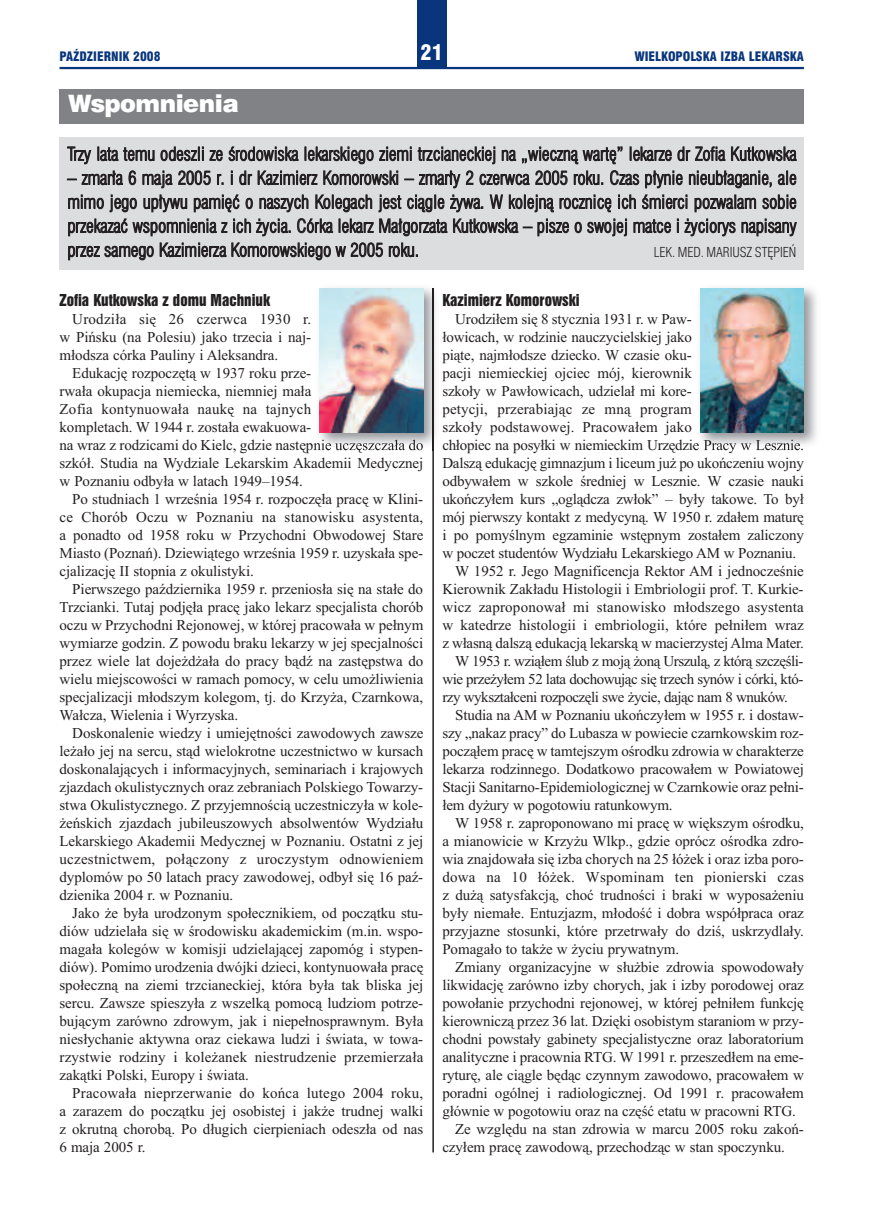
<style>
.page{position:relative;width:872px;height:1212px;background:#fff}
.page>*{position:absolute;margin:0;border:0;box-sizing:border-box;transform-origin:0 0}
.t1{font:24px "Swis 721 Blk EU";letter-spacing:-.02em;color:#fff}
.t2{font:21px "Swis 721 Blk Cn EU";color:#fff}
.t3{font:18px/24px "Swis 721 Lt Cn EU";letter-spacing:-.005em;color:#231f20;text-align:justify}
.t4{font:15px/18px "Times New Roman";letter-spacing:-.005em;color:#231f20;text-align:justify}
.t5{font:15px "Times New Roman";letter-spacing:-.03em;color:#231f20}
.t6{font:15px "Swis 921 EU";color:#231f20}
.t7{font:15px "Times New Roman";letter-spacing:.015em;color:#231f20}
.t8{font:13.5px "Swis 721 Lt Cn EU";letter-spacing:-.005em;color:#231f20}
.t9{font:12.75px "Swis 721 Blk Cn EU";color:#08357c}
</style>
<div class="page">
<hr style="left:60px;top:67px;width:744px;height:2px;background:#08357c">
<div style="left:417px;top:0;width:29px;height:68px;background:#08357c"></div>
<div style="left:60px;top:89px;width:744px;height:34px;background:#808285"></div>
<div style="left:60px;top:138px;width:744px;height:132px;background:#dcdddf"></div>
<hr style="left:432px;top:288px;width:2px;height:864px;background:#231f20">
<img style="left:313px;top:288px;width:123px;height:163px">
<img style="left:432px;top:288px;width:2px;height:163px">
<img style="left:320px;top:288px;width:103px;height:144px">
<img style="left:693px;top:288px;width:124px;height:163px">
<img style="left:700px;top:288px;width:104px;height:144px">
<p class="t9" style="left:60px;top:48px;width:102px">PAŹDZIERNIK 2008</p>
<h2 class="t2" style="left:420px;top:40px;width:24px">21</h2>
<p class="t9" style="left:634px;top:48px;width:171px">WIELKOPOLSKA IZBA LEKARSKA</p>
<h1 class="t1" style="left:68px;top:89px;width:172px">Wspomnienia</h1>
<p class="t3" style="left:67px;top:142px;width:731px">Trzy lata temu odeszli ze środowiska lekarskiego ziemi trzcianeckiej na „wieczną wartę” lekarze dr Zofia Kutkowska</p>
<p class="t3" style="left:67px;top:166px;width:731px">– zmarła 6 maja 2005 r. i dr Kazimierz Komorowski – zmarły 2 czerwca 2005 roku. Czas płynie nieubłaganie, ale mimo jego upływu pamięć o naszych Kolegach jest ciągle żywa. W kolejną rocznicę ich śmierci pozwalam sobie przekazać wspomnienia z ich życia. Córka lekarz Małgorzata Kutkowska – pisze o swojej matce i życiorys napisany przez samego Kazimierza Komorowskiego w 2005 roku.</p>
<p class="t8" style="left:654px;top:244px;width:144px">LEK. MED. MARIUSZ STĘPIEŃ</p>
<p class="t6" style="left:60px;top:290px;width:212px">Zofia Kutkowska z domu Machniuk</p>
<p class="t4" style="left:60px;top:310px;width:253px;text-indent:13px">Urodziła się 26 czerwca 1930 r. w Pińsku (na Polesiu) jako trzecia i naj&shy;młodsza córka Pauliny i Aleksandra.</p>
<p class="t4" style="left:60px;top:364px;width:365px;text-align:left;text-indent:13px">Edukację rozpoczętą w 1937 roku prze-<br>rwała okupacja niemiecka, niemniej mała<br>Zofia kontynuowała naukę na tajnych<br>kompletach. W 1944 r. została ewakuowa-<br>na wraz z rodzicami do Kielc, gdzie następnie uczęszczała do szkół. Studia na Wydziale Lekarskim Akademii Medycznej w Poznaniu odbyła w latach 1949–1954.</p>
<p class="t4" style="left:60px;top:490px;width:365px;text-indent:13px">Po studniach 1 września 1954 r. rozpoczęła pracę w Klini&shy;ce Chorób Oczu w Poznaniu na stanowisku asystenta, a ponadto od 1958 roku w Przychodni Obwodowej Stare Miasto (Poznań). Dziewiątego września 1959 r. uzyskała spe&shy;cjalizację II stopnia z okulistyki.</p>
<p class="t4" style="left:60px;top:580px;width:365px;text-indent:13px">Pierwszego października 1959 r. przeniosła się na stałe do Trzcianki. Tutaj podjęła pracę jako lekarz specjalista chorób oczu w Przychodni Rejonowej, w której pracowała w pełnym wymiarze godzin. Z powodu braku lekarzy w jej specjalności przez wiele lat dojeżdżała do pracy bądź na zastępstwa do wielu miejscowości w ramach pomocy, w celu umożliwienia specjalizacji młodszym kolegom, tj. do Krzyża, Czarnkowa, Wałcza, Wielenia i Wyrzyska.</p>
<p class="t4" style="left:60px;top:724px;width:365px;text-indent:13px">Doskonalenie wiedzy i umiejętności zawodowych zawsze leżało jej na sercu, stąd wielokrotne uczestnictwo w kursach doskonalających i informacyjnych, seminariach i krajowych zjazdach okulistycznych oraz zebraniach Polskiego Towarzy&shy;stwa Okulistycznego. Z przyjemnością uczestniczyła w kole&shy;żeńskich zjazdach jubileuszowych absolwentów Wydziału Lekarskiego Akademii Medycznej w Poznaniu. Ostatni z jej uczestnictwem, połączony z uroczystym odnowieniem dyplomów po 50 latach pracy zawodowej, odbył się 16 paź&shy;dzienika 2004 r. w Poznaniu.</p>
<p class="t4" style="left:60px;top:904px;width:365px;text-indent:13px">Jako że była urodzonym społecznikiem, od początku stu&shy;diów udzielała się w środowisku akademickim (m.in. wspo&shy;magała kolegów w komisji udzielającej zapomóg i stypen&shy;diów). Pomimo urodzenia dwójki dzieci, kontynuowała pracę społeczną na ziemi trzcianeckiej, która była tak bliska jej sercu. Zawsze spieszyła z wszelką pomocą ludziom potrze&shy;bującym zarówno zdrowym, jak i niepełnosprawnym. Była niesłychanie aktywna oraz ciekawa ludzi i świata, w towa&shy;rzystwie rodziny i koleżanek niestrudzenie przemierzała zakątki Polski, Europy i świata.</p>
<p class="t4" style="left:60px;top:1084px;width:365px;text-indent:13px">Pracowała nieprzerwanie do końca lutego 2004 roku, a zarazem do początku jej osobistej i jakże trudnej walki z okrutną chorobą. Po długich cierpieniach odeszła od nas 6 maja 2005 r.</p>
<p class="t6" style="left:442px;top:290px;width:139px">Kazimierz Komorowski</p>
<p class="t4" style="left:455px;top:310px;width:238px">Urodziłem się 8 stycznia 1931 r. w Paw-</p>
<p class="t4" style="left:442px;top:328px;width:251px">łowicach, w rodzinie nauczycielskiej jako</p>
<p class="t4" style="left:442px;top:346px;width:251px">piąte, najmłodsze dziecko. W czasie oku-</p>
<p class="t4" style="left:442px;top:364px;width:251px">pacji niemieckiej ojciec mój, kierownik</p>
<p class="t4" style="left:442px;top:382px;width:251px">szkoły w Pawłowicach, udzielał mi kore-</p>
<p class="t4" style="left:442px;top:400px;width:251px">petycji, przerabiając ze mną program</p>
<p class="t4" style="left:442px;top:418px;width:251px">szkoły podstawowej. Pracowałem jako</p>
<p class="t4" style="left:442px;top:436px;width:363px">chłopiec na posyłki w niemieckim Urzędzie Pracy w Lesznie.</p>
<p class="t4" style="left:442px;top:454px;width:363px">Dalszą edukację gimnazjum i liceum już po ukończeniu wojny</p>
<p class="t4" style="left:442px;top:472px;width:363px">odbywałem w szkole średniej w Lesznie. W czasie nauki</p>
<p class="t4" style="left:442px;top:490px;width:363px">ukończyłem kurs „oglądcza zwłok” – były takowe. To był</p>
<p class="t4" style="left:442px;top:508px;width:363px">mój pierwszy kontakt z medycyną. W 1950 r. zdałem maturę</p>
<p class="t4" style="left:442px;top:526px;width:363px">i po pomyślnym egzaminie wstępnym zostałem zaliczony</p>
<p class="t4" style="left:442px;top:544px;width:355px">w poczet studentów Wydziału Lekarskiego AM w Poznaniu.</p>
<p class="t4" style="left:455px;top:562px;width:350px">W 1952 r. Jego Magnificencja Rektor AM i jednocześnie</p>
<p class="t4" style="left:442px;top:580px;width:363px">Kierownik Zakładu Histologii i Embriologii prof. T. Kurkie-</p>
<p class="t4" style="left:442px;top:598px;width:363px">wicz zaproponował mi stanowisko młodszego asystenta</p>
<p class="t4" style="left:442px;top:616px;width:363px">w katedrze histologii i embriologii, które pełniłem wraz</p>
<p class="t4" style="left:442px;top:634px;width:363px">z własną dalszą edukacją lekarską w macierzystej Alma Mater.</p>
<p class="t5" style="left:455px;top:652px;width:350px">W 1953 r. wziąłem ślub z moją żoną Urszulą, z którą szczęśli-</p>
<p class="t5" style="left:442px;top:670px;width:362px">wie przeżyłem 52 lata dochowując się trzech synów i córki, któ-</p>
<p class="t5" style="left:442px;top:688px;width:347px">rzy wykształceni rozpoczęli swe życie, dając nam 8 wnuków.</p>
<p class="t4" style="left:455px;top:706px;width:350px">Studia na AM w Poznaniu ukończyłem w 1955 r. i dostaw-</p>
<p class="t4" style="left:442px;top:724px;width:363px">szy „nakaz pracy” do Lubasza w powiecie czarnkowskim roz-</p>
<p class="t4" style="left:442px;top:742px;width:363px">począłem pracę w tamtejszym ośrodku zdrowia w charakterze</p>
<p class="t4" style="left:442px;top:760px;width:363px">lekarza rodzinnego. Dodatkowo pracowałem w Powiatowej</p>
<p class="t4" style="left:442px;top:778px;width:363px">Stacji Sanitarno-Epidemiologicznej w Czarnkowie oraz pełni-</p>
<p class="t4" style="left:442px;top:796px;width:232px">łem dyżury w pogotowiu ratunkowym.</p>
<p class="t4" style="left:455px;top:814px;width:350px">W 1958 r. zaproponowano mi pracę w większym ośrodku,</p>
<p class="t4" style="left:442px;top:832px;width:363px">a mianowicie w Krzyżu Wlkp., gdzie oprócz ośrodka zdro-</p>
<p class="t4" style="left:442px;top:850px;width:363px">wia znajdowała się izba chorych na 25 łóżek i oraz izba poro-</p>
<p class="t7" style="left:442px;top:868px;width:363px">dowa na 10 łóżek. Wspominam ten pionierski czas</p>
<p class="t4" style="left:442px;top:886px;width:363px">z dużą satysfakcją, choć trudności i braki w wyposażeniu</p>
<p class="t4" style="left:442px;top:904px;width:363px">były niemałe. Entuzjazm, młodość i dobra współpraca oraz</p>
<p class="t4" style="left:442px;top:922px;width:363px">przyjazne stosunki, które przetrwały do dziś, uskrzydlały.</p>
<p class="t4" style="left:442px;top:940px;width:238px">Pomagało to także w życiu prywatnym.</p>
<p class="t4" style="left:455px;top:958px;width:350px">Zmiany organizacyjne w służbie zdrowia spowodowały</p>
<p class="t4" style="left:442px;top:976px;width:363px">likwidację zarówno izby chorych, jak i izby porodowej oraz</p>
<p class="t4" style="left:442px;top:994px;width:363px">powołanie przychodni rejonowej, w której pełniłem funkcję</p>
<p class="t4" style="left:442px;top:1012px;width:363px">kierowniczą przez 36 lat. Dzięki osobistym staraniom w przy-</p>
<p class="t4" style="left:442px;top:1030px;width:363px">chodni powstały gabinety specjalistyczne oraz laboratorium</p>
<p class="t4" style="left:442px;top:1048px;width:363px">analityczne i pracownia RTG. W 1991 r. przeszedłem na eme-</p>
<p class="t4" style="left:442px;top:1066px;width:363px">ryturę, ale ciągle będąc czynnym zawodowo, pracowałem w</p>
<p class="t4" style="left:442px;top:1084px;width:363px">poradni ogólnej i radiologicznej. Od 1991 r. pracowałem</p>
<p class="t4" style="left:442px;top:1102px;width:355px">głównie w pogotowiu oraz na część etatu w pracowni RTG.</p>
<p class="t4" style="left:455px;top:1120px;width:350px">Ze względu na stan zdrowia w marcu 2005 roku zakoń-</p>
<p class="t4" style="left:442px;top:1138px;width:344px">czyłem pracę zawodową, przechodząc w stan spoczynku.</p>
</div>
